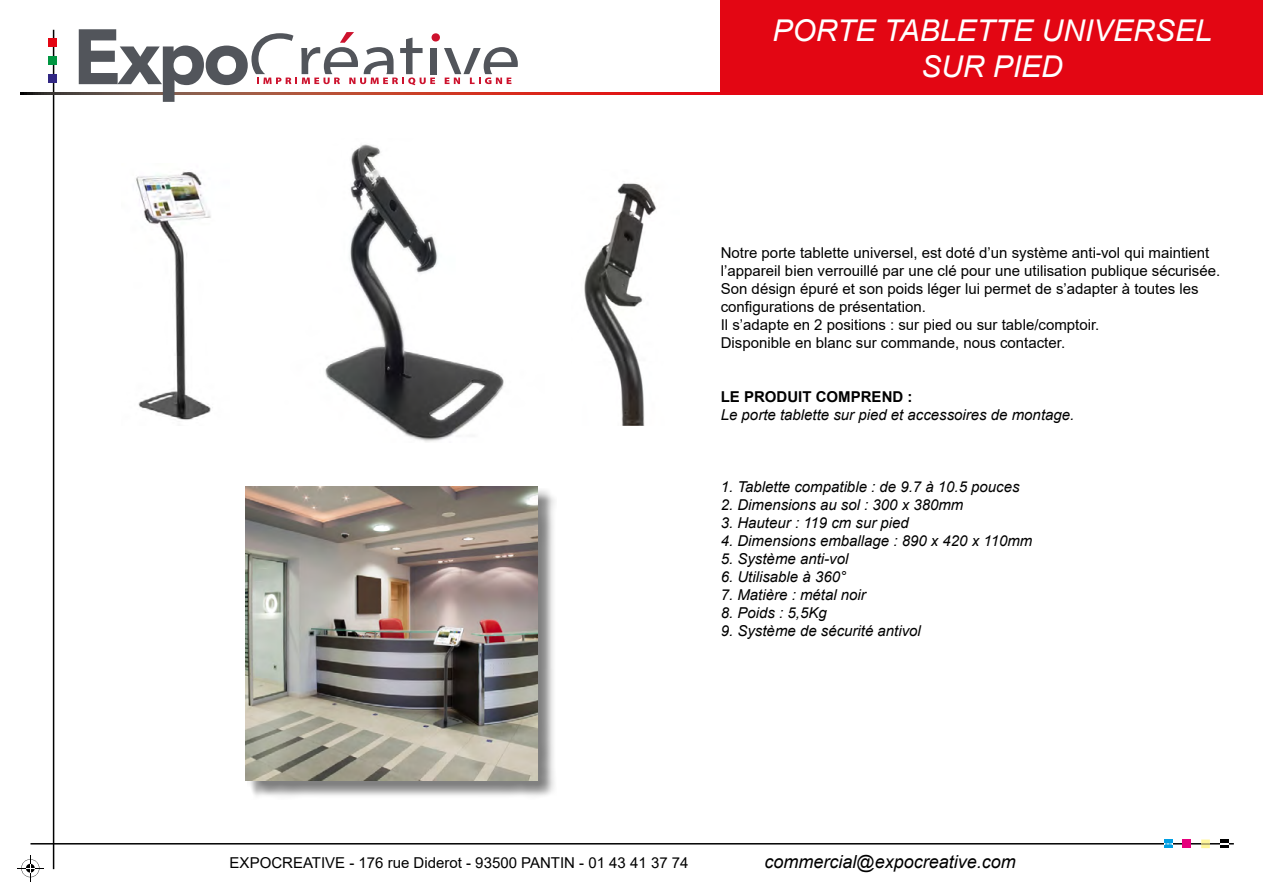
<style>
.page{position:relative;width:1263px;height:893px;background:#fff}
.page>*{position:absolute;margin:0;border:0;box-sizing:border-box;transform-origin:0 0}
.t1{font:italic 30px/36px "Arial";color:#fff;text-align:center}
.t2{font:italic 18px "Arial";color:#000}
.t3{font:15px/18px "Arial";color:#000}
.t4{font:italic 15px "Arial";color:#000}
.t5{font:700 15px "Arial";color:#000}
</style>
<div class="page">
<hr style="left:53px;top:30px;width:1px;height:839px;background:#000">
<hr style="left:31px;top:843px;width:1203px;height:1px;background:#000">
<svg style="left:17px;top:855px;width:27px;height:26px"></svg>
<div style="left:1220px;top:839px;width:8px;height:9px;background:#000"></div>
<div style="left:1164px;top:839px;width:9px;height:9px;background:#009fe3"></div>
<svg style="left:1201px;top:839px;width:9px;height:9px"></svg>
<svg style="left:1220px;top:843px;width:8px;height:2px"></svg>
<svg style="left:1164px;top:843px;width:10px;height:2px"></svg>
<div style="left:1182px;top:839px;width:9px;height:9px;background:#e6007d"></div>
<div style="left:49px;top:75px;width:8px;height:8px;background:#312783"></div>
<div style="left:49px;top:38px;width:8px;height:8px;background:#e30613"></div>
<div style="left:49px;top:56px;width:8px;height:9px;background:#009641"></div>
<svg style="left:21px;top:93px;width:700px;height:1px"></svg>
<img style="left:136px;top:171px;width:75px;height:249px">
<img style="left:584px;top:183px;width:72px;height:242px">
<div style="left:247px;top:488px;width:310px;height:311px;background:#000;opacity:.5"></div>
<img style="left:245px;top:486px;width:292px;height:294px">
<img style="left:325px;top:144px;width:179px;height:298px">
<div style="left:431px;top:48px;width:6px;height:26px;background:#52555b"></div>
<svg style="left:444px;top:47px;width:74px;height:37px"></svg>
<svg style="left:79px;top:29px;width:356px;height:73px"></svg>
<div style="left:432px;top:33px;width:8px;height:9px;background:#cd122d;border-radius:50%"></div>
<div style="left:721px;top:0;width:542px;height:94px;background:#e30613"></div>
<h1 class="t1" style="left:773px;top:13px;width:440px">PORTE TABLETTE UNIVERSEL<br>SUR PIED</h1>
<p class="t3" style="left:721px;top:244px;width:501px">Notre porte tablette universel, est doté d’un système anti-vol qui maintient l’appareil bien verrouillé par une clé pour une utilisation publique sécurisée.<br>Son désign épuré et son poids léger lui permet de s’adapter à toutes les configurations de présentation.<br>Il s’adapte en 2 positions : sur pied ou sur table/comptoir.<br>Disponible en blanc sur commande, nous contacter.</p>
<p class="t5" style="left:721px;top:386px;width:193px">LE PRODUIT COMPREND :</p>
<p class="t4" style="left:721px;top:405px;width:355px">Le porte tablette sur pied et accessoires de montage.</p>
<p class="t4" style="left:721px;top:477px;width:300px">1. Tablette compatible : de 9.7 à 10.5 pouces</p>
<p class="t4" style="left:721px;top:495px;width:244px">2. Dimensions au sol : 300 x 380mm</p>
<p class="t4" style="left:721px;top:513px;width:190px">3. Hauteur : 119 cm sur pied</p>
<p class="t4" style="left:721px;top:531px;width:313px">4. Dimensions emballage : 890 x 420 x 110mm</p>
<p class="t4" style="left:721px;top:549px;width:129px">5. Système anti-vol</p>
<p class="t4" style="left:721px;top:567px;width:127px">6. Utilisable à 360°</p>
<p class="t4" style="left:721px;top:585px;width:147px">7. Matière : métal noir</p>
<p class="t4" style="left:721px;top:603px;width:107px">8. Poids : 5,5Kg</p>
<p class="t4" style="left:721px;top:621px;width:202px">9. Système de sécurité antivol</p>
<p class="t3" style="left:230px;top:854px;width:460px">EXPOCREATIVE - 176 rue Diderot - 93500 PANTIN - 01 43 41 37 74</p>
<p class="t2" style="left:765px;top:850px;width:253px">commercial@expocreative.com</p>
</div>
